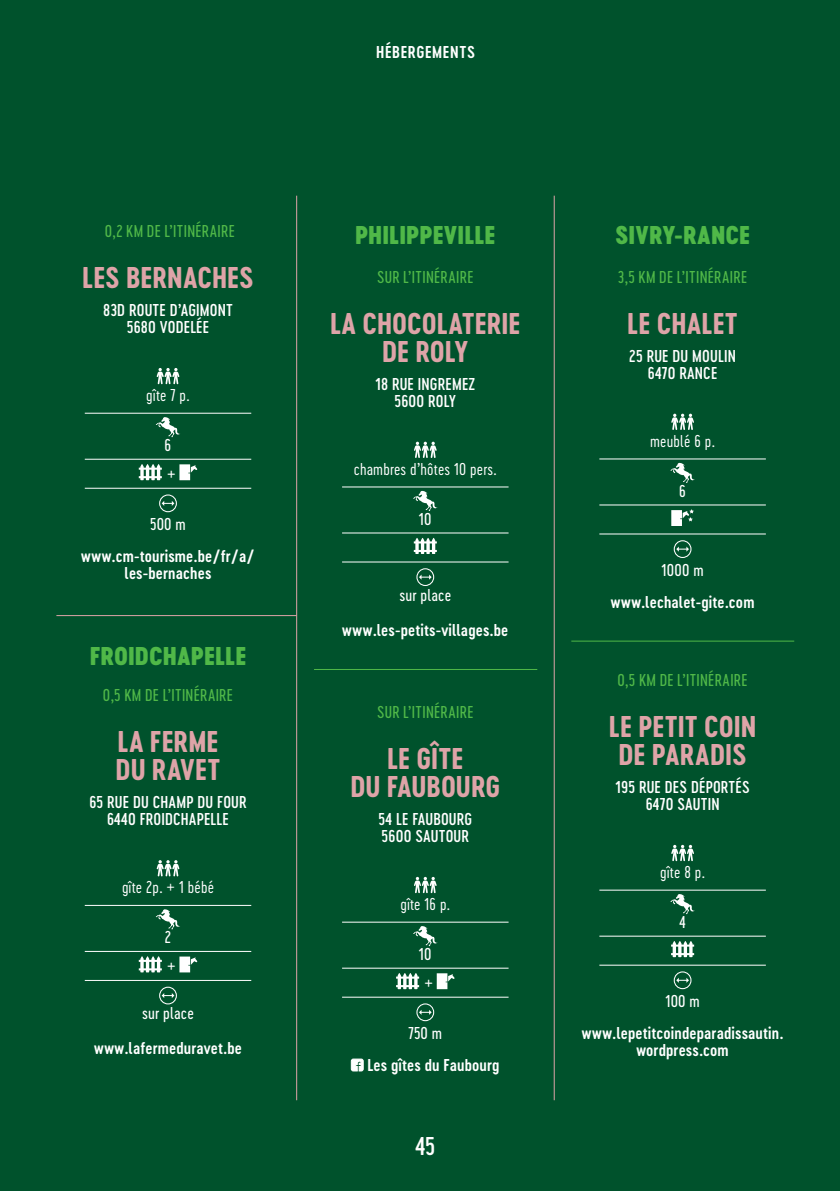
<style>
.page{position:relative;width:840px;height:1191px;background:#fff}
.page>*{position:absolute;margin:0;border:0;box-sizing:border-box;transform-origin:0 0}
.t1{font:28px/28px "Cervo Neue Bold Neue";color:#dea4a8;text-align:center}
.t2{font:24px "Cervo Neue Black Neue";letter-spacing:.005em;color:#50b848}
.t3{font:24px "Cervo Neue Medium Neue";color:#fff}
.t4{font:16px/17px "Cervo Neue Semi Bold Neue";letter-spacing:.01em;color:#fff;text-align:center}
.t5{font:16px/17px "Cervo Neue Medium Neue";letter-spacing:.01em;color:#fff;text-align:center}
.t6{font:16px "Cervo Neue Regular Neue";letter-spacing:.025em;color:#50b848}
.t7{font:16px "Cervo Neue Light Neue";letter-spacing:.01em;color:#fff}
.t8{font:16px/29px "Cervo Neue Regular Neue";letter-spacing:.01em;color:#fff}
.t9{font:16px "Cervo Neue Semi Bold Neue";letter-spacing:.04em;color:#fff}
</style>
<div class="page">
<div style="left:0;top:0;width:839px;height:1191px;background:#00522c"></div>
<hr style="left:85px;top:413px;width:166px;height:1px;background:#fff">
<hr style="left:85px;top:459px;width:166px;height:1px;background:#fff">
<hr style="left:85px;top:488px;width:166px;height:1px;background:#fff">
<hr style="left:85px;top:905px;width:166px;height:1px;background:#fff">
<hr style="left:85px;top:951px;width:166px;height:1px;background:#fff">
<hr style="left:85px;top:980px;width:166px;height:1px;background:#fff">
<svg style="left:156px;top:368px;width:23px;height:16px"></svg>
<svg style="left:156px;top:417px;width:24px;height:20px"></svg>
<svg style="left:139px;top:464px;width:23px;height:16px"></svg>
<svg style="left:179px;top:464px;width:18px;height:16px"></svg>
<div style="left:159px;top:494px;width:18px;height:18px;border:1px solid #fff;border-radius:50%"></div>
<svg style="left:162px;top:501px;width:12px;height:5px"></svg>
<svg style="left:156px;top:860px;width:23px;height:16px"></svg>
<svg style="left:156px;top:909px;width:24px;height:20px"></svg>
<svg style="left:139px;top:956px;width:23px;height:16px"></svg>
<svg style="left:179px;top:956px;width:18px;height:16px"></svg>
<div style="left:159px;top:986px;width:18px;height:18px;border:1px solid #fff;border-radius:50%"></div>
<svg style="left:162px;top:993px;width:12px;height:5px"></svg>
<hr style="left:599px;top:458px;width:166px;height:1px;background:#fff">
<hr style="left:599px;top:504px;width:166px;height:1px;background:#fff">
<hr style="left:599px;top:533px;width:166px;height:1px;background:#fff">
<hr style="left:599px;top:889px;width:166px;height:1px;background:#fff">
<hr style="left:599px;top:935px;width:166px;height:1px;background:#fff">
<hr style="left:599px;top:964px;width:166px;height:1px;background:#fff">
<svg style="left:671px;top:414px;width:22px;height:16px"></svg>
<svg style="left:670px;top:463px;width:24px;height:20px"></svg>
<svg style="left:671px;top:509px;width:22px;height:17px"></svg>
<div style="left:673px;top:540px;width:18px;height:18px;border:1px solid #fff;border-radius:50%"></div>
<svg style="left:676px;top:546px;width:12px;height:5px"></svg>
<svg style="left:671px;top:845px;width:22px;height:16px"></svg>
<svg style="left:670px;top:894px;width:24px;height:20px"></svg>
<svg style="left:671px;top:941px;width:22px;height:16px"></svg>
<div style="left:673px;top:971px;width:18px;height:18px;border:1px solid #fff;border-radius:50%"></div>
<svg style="left:676px;top:978px;width:12px;height:4px"></svg>
<hr style="left:342px;top:486px;width:166px;height:1px;background:#fff">
<hr style="left:342px;top:532px;width:166px;height:1px;background:#fff">
<hr style="left:342px;top:561px;width:166px;height:1px;background:#fff">
<hr style="left:342px;top:921px;width:166px;height:1px;background:#fff">
<hr style="left:342px;top:967px;width:166px;height:1px;background:#fff">
<hr style="left:342px;top:996px;width:166px;height:1px;background:#fff">
<svg style="left:414px;top:442px;width:22px;height:16px"></svg>
<svg style="left:413px;top:491px;width:24px;height:20px"></svg>
<svg style="left:413px;top:538px;width:23px;height:16px"></svg>
<div style="left:416px;top:568px;width:18px;height:18px;border:1px solid #fff;border-radius:50%"></div>
<svg style="left:419px;top:574px;width:12px;height:5px"></svg>
<svg style="left:414px;top:877px;width:22px;height:16px"></svg>
<svg style="left:413px;top:926px;width:24px;height:20px"></svg>
<svg style="left:396px;top:973px;width:23px;height:16px"></svg>
<svg style="left:436px;top:973px;width:18px;height:16px"></svg>
<div style="left:416px;top:1003px;width:18px;height:18px;border:1px solid #fff;border-radius:50%"></div>
<svg style="left:419px;top:1010px;width:12px;height:4px"></svg>
<svg style="left:350px;top:1058px;width:13px;height:13px"></svg>
<hr style="left:56px;top:615px;width:240px;height:1px;background:#dea4a8">
<hr style="left:314px;top:669px;width:223px;height:1px;background:#50b848">
<hr style="left:571px;top:641px;width:222px;height:1px;background:#50b848">
<hr style="left:296px;top:196px;width:1px;height:904px;background:#dea4a8">
<hr style="left:553px;top:196px;width:1px;height:904px;background:#dea4a8">
<p class="t6" style="left:105px;top:221px;width:132px">0,2 KM DE L’ITINÉRAIRE</p>
<h1 class="t1" style="left:82px;top:263px;width:173px">LES BERNACHES</h1>
<p class="t5" style="left:103px;top:302px;width:131px">83D ROUTE D’AGIMONT<br>5680 VODELÉE</p>
<p class="t7" style="left:146px;top:385px;width:45px">gîte 7 p.</p>
<p class="t8" style="left:164px;top:431px;width:12px">6 +</p>
<p class="t8" style="left:150px;top:510px;width:37px">500 m</p>
<p class="t4" style="left:81px;top:548px;width:175px">www.cm-tourisme.be/fr/a/ les-bernaches</p>
<h2 class="t2" style="left:90px;top:639px;width:158px">FROIDCHAPELLE</h2>
<p class="t6" style="left:103px;top:685px;width:132px">0,5 KM DE L’ITINÉRAIRE</p>
<h1 class="t1" style="left:115px;top:727px;width:106px;text-align:left">LA FERME<br>DU RAVET</h1>
<p class="t5" style="left:89px;top:794px;width:159px">65 RUE DU CHAMP DU FOUR<br>6440 FROIDCHAPELLE</p>
<p class="t7" style="left:122px;top:877px;width:93px">gîte 2p. + 1 bébé</p>
<p class="t8" style="left:165px;top:923px;width:12px">2 +</p>
<p class="t8" style="left:142px;top:999px;width:53px">sur place</p>
<p class="t4" style="left:94px;top:1040px;width:149px">www.lafermeduravet.be</p>
<p class="t9" style="left:376px;top:42px;width:100px">HÉBERGEMENTS</p>
<h2 class="t2" style="left:355px;top:217px;width:142px">PHILIPPEVILLE</h2>
<p class="t6" style="left:377px;top:266px;width:98px">SUR L’ITINÉRAIRE</p>
<h1 class="t1" style="left:330px;top:309px;width:192px">LA CHOCOLATERIE<br>DE ROLY</h1>
<p class="t5" style="left:375px;top:375px;width:101px">18 RUE INGREMEZ<br>5600 ROLY</p>
<p class="t7" style="left:353px;top:458px;width:145px">chambres d’hôtes 10 pers.</p>
<p class="t8" style="left:418px;top:504px;width:14px">10</p>
<p class="t8" style="left:399px;top:580px;width:53px">sur place</p>
<p class="t4" style="left:342px;top:621px;width:167px">www.les-petits-villages.be</p>
<p class="t6" style="left:377px;top:701px;width:98px">SUR L’ITINÉRAIRE</p>
<h1 class="t1" style="left:350px;top:744px;width:151px">LE GÎTE<br>DU FAUBOURG</h1>
<p class="t5" style="left:378px;top:810px;width:95px;text-align:left">54 LE FAUBOURG<br>5600 SAUTOUR</p>
<p class="t7" style="left:400px;top:893px;width:51px">gîte 16 p.</p>
<p class="t8" style="left:418px;top:939px;width:15px;text-align:center">10 +</p>
<p class="t8" style="left:408px;top:1018px;width:35px">750 m</p>
<p class="t4" style="left:367px;top:1056px;width:134px">Les gîtes du Faubourg</p>
<h2 class="t3" style="left:415px;top:1130px;width:21px">45</h2>
<h2 class="t2" style="left:614px;top:217px;width:136px">SIVRY-RANCE</h2>
<p class="t6" style="left:617px;top:266px;width:131px">3,5 KM DE L’ITINÉRAIRE</p>
<h1 class="t1" style="left:627px;top:309px;width:112px">LE CHALET</h1>
<p class="t5" style="left:629px;top:347px;width:108px">25 RUE DU MOULIN<br>6470 RANCE</p>
<p class="t7" style="left:649px;top:430px;width:66px">meublé 6 p.</p>
<p class="t8" style="left:678px;top:476px;width:8px">6</p>
<p class="t8" style="left:661px;top:555px;width:43px">1000 m</p>
<p class="t4" style="left:610px;top:593px;width:145px">www.lechalet-gite.com</p>
<p class="t6" style="left:617px;top:669px;width:132px">0,5 KM DE L’ITINÉRAIRE</p>
<h1 class="t1" style="left:608px;top:712px;width:149px">LE PETIT COIN<br>DE PARADIS</h1>
<p class="t5" style="left:615px;top:778px;width:136px">195 RUE DES DÉPORTÉS<br>6470 SAUTIN</p>
<p class="t7" style="left:659px;top:861px;width:46px">gîte 8 p.</p>
<p class="t8" style="left:679px;top:907px;width:8px">4</p>
<p class="t8" style="left:665px;top:986px;width:36px">100 m</p>
<p class="t4" style="left:581px;top:1024px;width:203px">www.lepetitcoindeparadissautin. wordpress.com</p>
</div>
